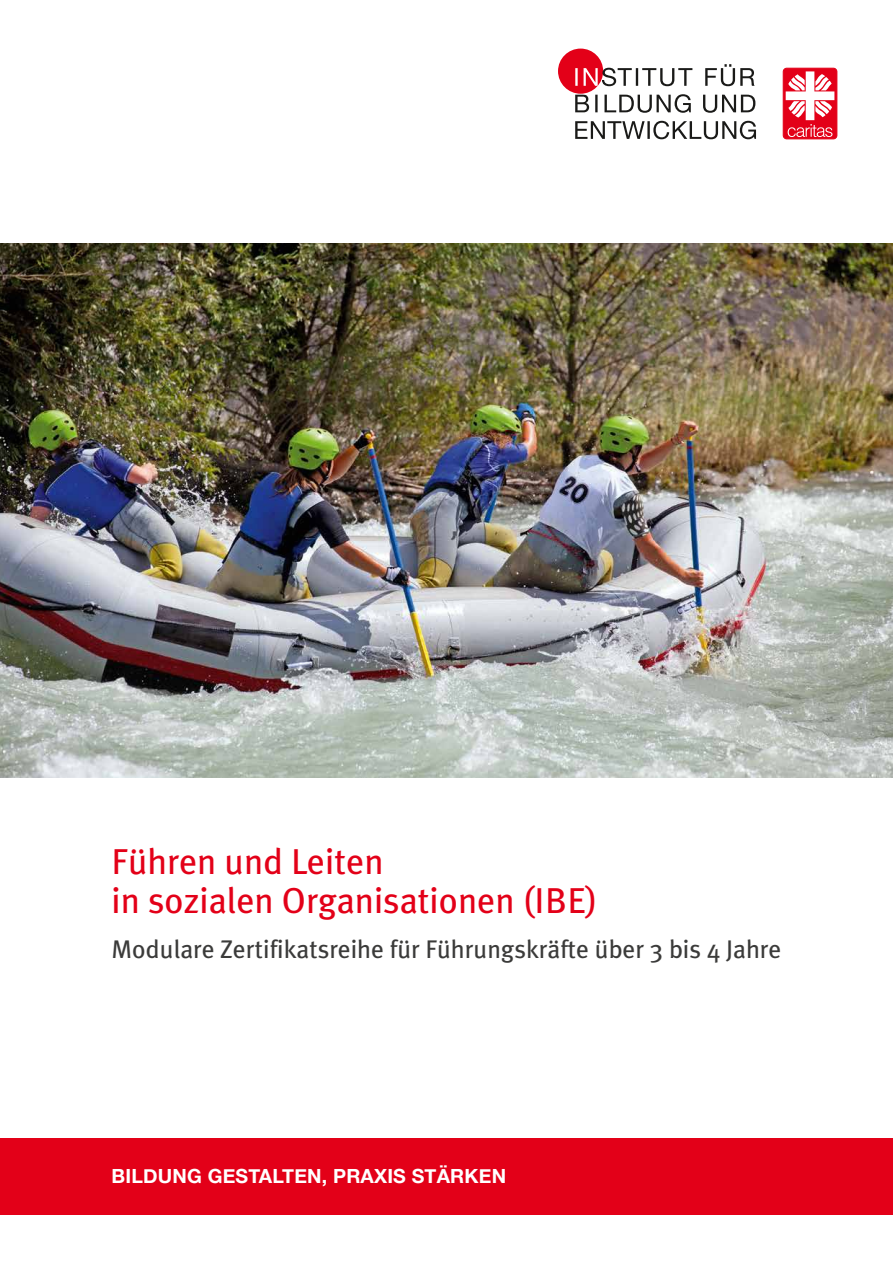
<style>
.page{position:relative;width:893px;height:1263px;background:#fff}
.page>*{position:absolute;margin:0;border:0;box-sizing:border-box;transform-origin:0 0}
.t1{font:36px/39px "Meta Plus";color:#e30018}
.t2{font:25.5px "Meta Plus";color:#3b3b3a}
.t3{font:700 19.5px "Helvetica Neue";letter-spacing:.01em;color:#fff}
</style>
<div class="page">
<div style="left:558px;top:49px;width:45px;height:45px;background:#e30018;border-radius:50%"></div>
<svg style="left:575px;top:121px;width:181px;height:18px"></svg>
<svg style="left:575px;top:94px;width:180px;height:19px"></svg>
<svg style="left:575px;top:64px;width:180px;height:22px"></svg>
<div style="left:783px;top:68px;width:54px;height:71px;background:#e30018;border-radius:4px"></div>
<div style="left:783px;top:68px;width:54px;height:71px;border:1px solid #e30018;border-radius:4px"></div>
<svg style="left:786px;top:71px;width:48px;height:66px"></svg>
<div style="left:0;top:1138px;width:893px;height:76px;background:#e30018"></div>
<img style="left:0;top:243px;width:893px;height:534px">
<h1 class="t1" style="left:112px;top:841px;width:488px">Führen und Leiten<br>in sozialen Organisationen (IBE)</h1>
<p class="t2" style="left:112px;top:935px;width:671px">Modulare Zertifikatsreihe für Führungskräfte über 3 bis 4 Jahre</p>
<p class="t3" style="left:112px;top:1161px;width:396px">BILDUNG GESTALTEN, PRAXIS STÄRKEN</p>
</div>
